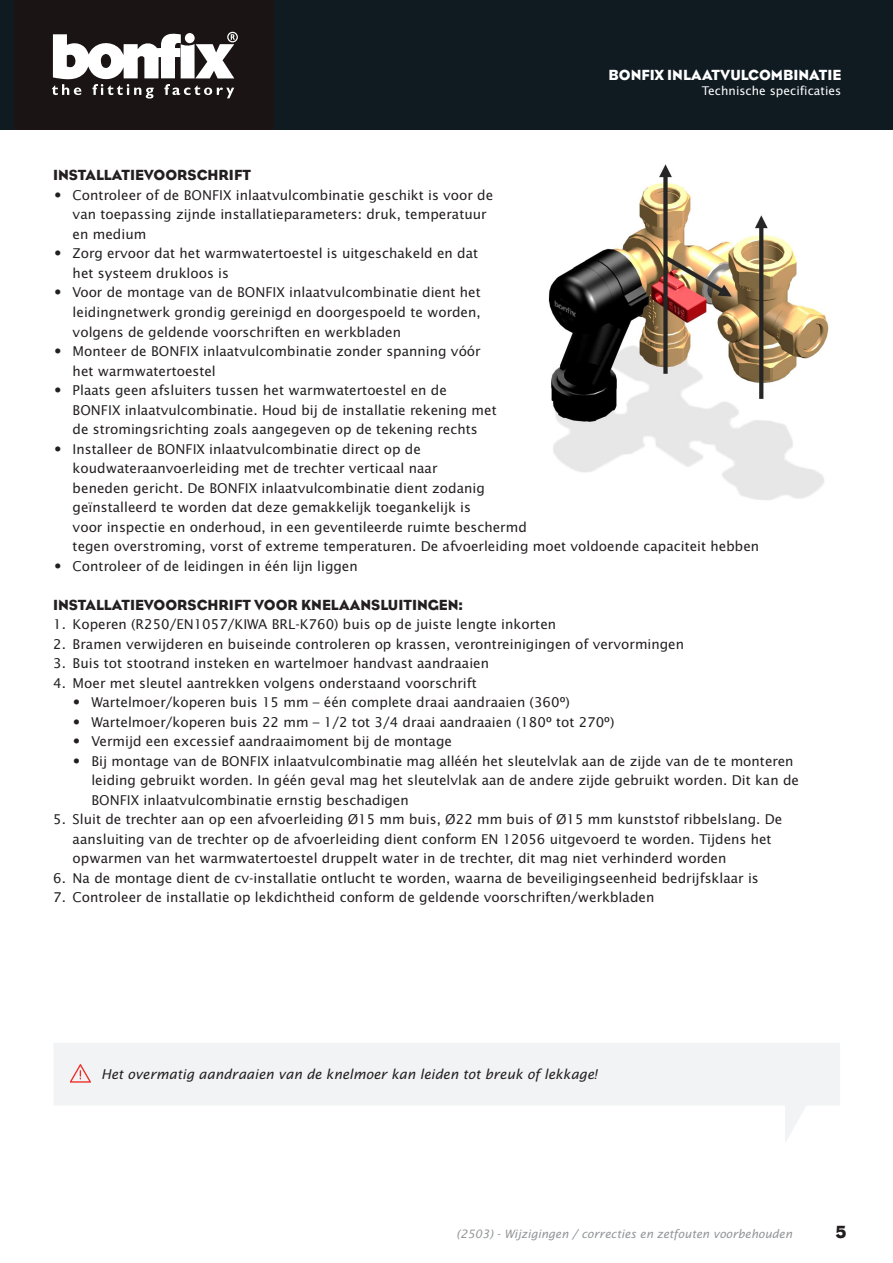
<style>
.page{position:relative;width:893px;height:1263px;background:#fff}
.page>*{position:absolute;margin:0;border:0;box-sizing:border-box;transform-origin:0 0}
.t1{font:18px "Eagle";color:#231f20}
.Teksttitel{font:15px "Eagle";color:#231f20}
.t2{font:15px "Eagle";color:#fff}
.Opsomming_dots{font:13.5px/19.5px "Lucida Sans Std";color:#231f20}
.t3{font:italic 13.5px "Lucida Sans Std";color:#231f20}
.t4{font:12px "Lucida Sans Std";color:#fff}
.t5{font:italic 11.55px "Lucida Sans Std";color:#939598}
.s1{font-family:"Trebuchet MS";font-size:18px}
</style>
<div class="page">
<div style="left:0;top:0;width:893px;height:130px;background:#101a21"></div>
<div style="left:14px;top:0;width:260px;height:129px;background:#1a1415"></div>
<svg style="left:52px;top:32px;width:186px;height:67px"></svg>
<img style="left:548px;top:164px;width:281px;height:336px">
<svg style="left:54px;top:1043px;width:786px;height:99px;fill:#f2f3f4"></svg>
<svg style="left:70px;top:1064px;width:21px;height:19px"></svg>
<p class="t2" style="left:609px;top:66px;width:234px">BONFIX INLAATVULCOMBINATIE</p>
<p class="t4" style="left:702px;top:84px;width:141px">Technische specificaties</p>
<p class="Teksttitel" style="left:53px;top:167px;width:199px">INSTALLATIEVOORSCHRIFT</p>
<p class="Opsomming_dots" style="left:73px;top:186px;width:422px;text-indent:-20px"><span class="s1">•</span> Controleer of de BONFIX inlaatvulcombinatie geschikt is voor de van toepassing zijnde installatieparameters: druk, temperatuur en medium</p>
<p class="Opsomming_dots" style="left:73px;top:244px;width:407px;text-indent:-20px"><span class="s1">•</span> Zorg ervoor dat het warmwatertoestel is uitgeschakeld en dat het systeem drukloos is</p>
<p class="Opsomming_dots" style="left:73px;top:283px;width:410px;text-align:justify;text-indent:-20px"><span class="s1">•</span> Voor de montage van de BONFIX inlaatvulcombinatie dient het leidingnetwerk grondig gereinigd en doorgespoeld te worden, volgens de geldende voorschriften en werkbladen</p>
<p class="Opsomming_dots" style="left:73px;top:342px;width:410px;text-indent:-20px"><span class="s1">•</span> Monteer de BONFIX inlaatvulcombinatie zonder spanning vóór het warmwatertoestel</p>
<p class="Opsomming_dots" style="left:73px;top:381px;width:426px;text-indent:-20px"><span class="s1">•</span> Plaats geen afsluiters tussen het warmwatertoestel en de<br>BONFIX inlaatvulcombinatie. Houd bij de installatie rekening met de stromingsrichting zoals aangegeven op de tekening rechts</p>
<p class="Opsomming_dots" style="left:73px;top:439px;width:688px;text-indent:-20px"><span class="s1">•</span> Installeer de BONFIX inlaatvulcombinatie direct op de<br>koudwateraanvoerleiding met de trechter verticaal naar<br>beneden gericht. De BONFIX inlaatvulcombinatie dient zodanig<br>geïnstalleerd te worden dat deze gemakkelijk toegankelijk is<br>voor inspectie en onderhoud, in een geventileerde ruimte beschermd<br>tegen overstroming, vorst of extreme temperaturen. De afvoerleiding moet voldoende capaciteit hebben</p>
<p class="Opsomming_dots" style="left:53px;top:556px;width:306px"><span class="s1">•</span> Controleer of de leidingen in één lijn liggen</p>
<p class="Teksttitel" style="left:53px;top:596px;width:411px">INSTALLATIEVOORSCHRIFT VOOR KNELAANSLUITINGEN:</p>
<p class="Opsomming_dots" style="left:53px;top:615px;width:505px">1. Koperen (R250/EN1057/KIWA BRL-K760) buis op de juiste lengte inkorten</p>
<p class="Opsomming_dots" style="left:53px;top:634px;width:632px">2. Bramen verwijderen en buiseinde controleren op krassen, verontreinigingen of vervormingen</p>
<p class="Opsomming_dots" style="left:53px;top:654px;width:437px">3. Buis tot stootrand insteken en wartelmoer handvast aandraaien</p>
<p class="Opsomming_dots" style="left:53px;top:673px;width:425px">4. Moer met sleutel aantrekken volgens onderstaand voorschrift</p>
<p class="Opsomming_dots" style="left:72px;top:693px;width:499px"><span class="s1">•</span> Wartelmoer/koperen buis 15 mm – één complete draai aandraaien (360º)</p>
<p class="Opsomming_dots" style="left:72px;top:712px;width:544px"><span class="s1">•</span> Wartelmoer/koperen buis 22 mm – 1/2 tot 3/4 draai aandraaien (180º tot 270º)</p>
<p class="Opsomming_dots" style="left:72px;top:732px;width:381px"><span class="s1">•</span> Vermijd een excessief aandraaimoment bij de montage</p>
<p class="Opsomming_dots" style="left:91px;top:751px;width:709px;text-indent:-20px"><span class="s1">•</span> Bij montage van de BONFIX inlaatvulcombinatie mag alléén het sleutelvlak aan de zijde van de te monteren leiding gebruikt worden. In géén geval mag het sleutelvlak aan de andere zijde gebruikt worden. Dit kan de<br>BONFIX inlaatvulcombinatie ernstig beschadigen</p>
<p class="Opsomming_dots" style="left:73px;top:810px;width:711px;text-indent:-20px">5. Sluit de trechter aan op een afvoerleiding Ø15 mm buis, Ø22 mm buis of Ø15 mm kunststof ribbelslang. De aansluiting van de trechter op de afvoerleiding dient conform EN 12056 uitgevoerd te worden. Tijdens het opwarmen van het warmwatertoestel druppelt water in de trechter, dit mag niet verhinderd worden</p>
<p class="Opsomming_dots" style="left:53px;top:868px;width:707px">6. Na de montage dient de cv-installatie ontlucht te worden, waarna de beveiligingseenheid bedrijfsklaar is</p>
<p class="Opsomming_dots" style="left:53px;top:888px;width:603px">7. Controleer de installatie op lekdichtheid conform de geldende voorschriften/werkbladen</p>
<p class="t3" style="left:101px;top:1066px;width:497px">Het overmatig aandraaien van de knelmoer kan leiden tot breuk of lekkage!</p>
<p class="t5" style="left:456px;top:1227px;width:337px">(2503) - Wijzigingen / correcties en zetfouten voorbehouden</p>
<h1 class="t1" style="left:836px;top:1221px;width:12px">5</h1>
</div>
